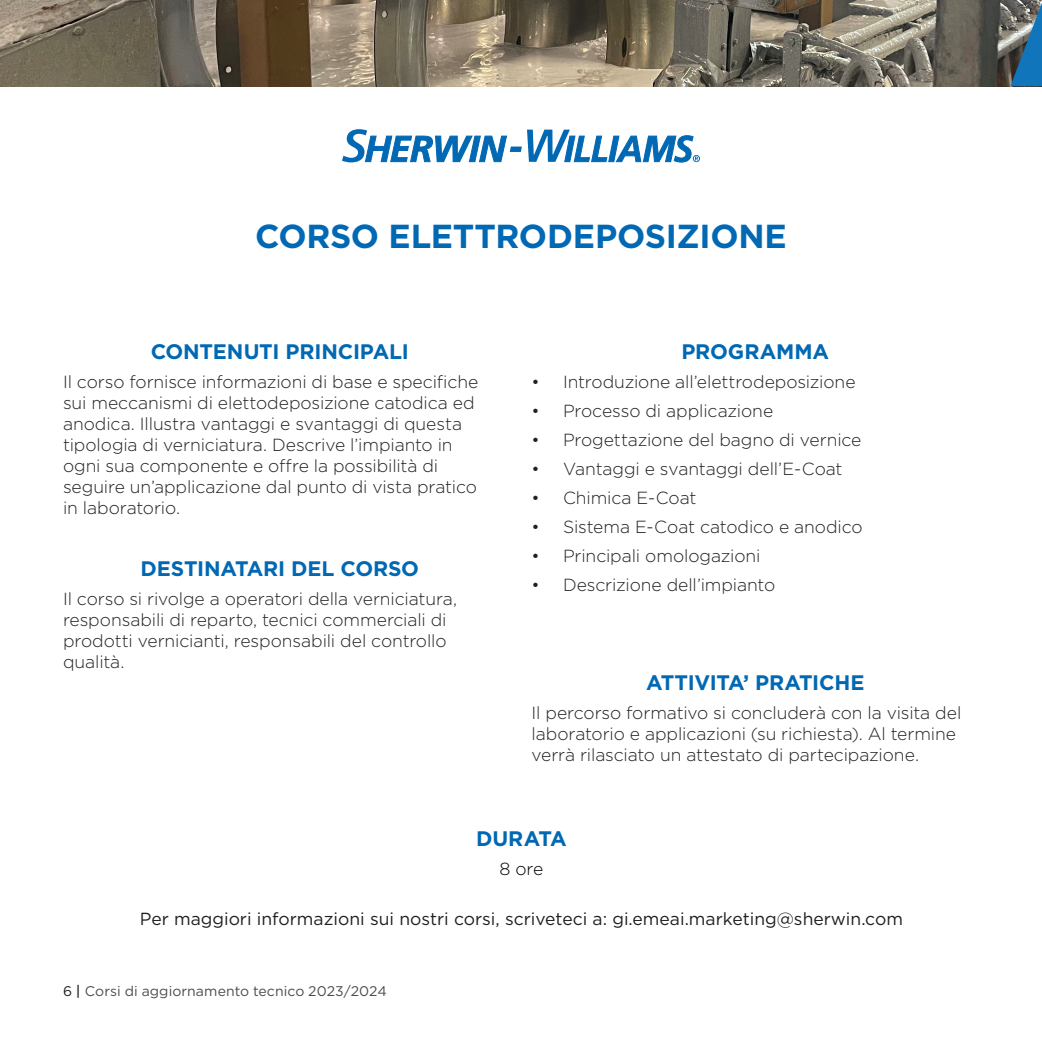
<style>
.page{position:relative;width:1042px;height:1042px;background:#fff}
.page>*{position:absolute;margin:0;border:0;box-sizing:border-box;transform-origin:0 0}
.t1{font:700 33.25px "Gotham";letter-spacing:-.01em;color:#0168b3}
.t2{font:700 21px "Gotham";letter-spacing:-.01em;color:#0168b3}
.t3{font:300 17.5px/21px "Gotham";letter-spacing:-.005em;color:#231f20}
.t4{font:17.5px "Gotham";color:#231f20}
.t5{font:300 17.5px "Gotham";color:#000}
.t6{font:14px "Gotham";letter-spacing:.005em;color:#4b4c4d}
.s1{color:#231f20}
.s2{font-weight:700}
</style>
<div class="page">
<img style="left:0;top:0;width:1010px;height:86px">
<svg style="left:1010px;top:0;width:32px;height:86px;background:#457391"></svg>
<svg style="left:342px;top:129px;width:358px;height:33px"></svg>
<h1 class="t1" style="left:255px;top:214px;width:533px">CORSO ELETTRODEPOSIZIONE</h1>
<p class="t2" style="left:151px;top:338px;width:259px">CONTENUTI PRINCIPALI</p>
<p class="t3" style="left:63px;top:371px;width:417px">Il corso fornisce informazioni di base e specifiche sui meccanismi di elettodeposizione catodica ed anodica. Illustra vantaggi e svantaggi di questa tipologia di verniciatura. Descrive l’impianto in ogni sua componente e offre la possibilità di seguire un’applicazione dal punto di vista pratico in laboratorio.</p>
<p class="t2" style="left:140px;top:555px;width:280px">DESTINATARI DEL CORSO</p>
<p class="t3" style="left:63px;top:588px;width:396px">Il corso si rivolge a operatori della verniciatura, responsabili di reparto, tecnici commerciali di prodotti vernicianti, responsabili del controllo qualità.</p>
<p class="t2" style="left:681px;top:338px;width:149px">PROGRAMMA</p>
<p class="t3" style="left:531px;top:371px;width:326px">• Introduzione all’elettrodeposizione</p>
<p class="t3" style="left:531px;top:400px;width:243px">• Processo di applicazione</p>
<p class="t3" style="left:531px;top:429px;width:331px">• Progettazione del bagno di vernice</p>
<p class="t3" style="left:531px;top:458px;width:313px">• Vantaggi e svantaggi dell’E-Coat</p>
<p class="t3" style="left:531px;top:487px;width:167px">• Chimica E-Coat</p>
<p class="t3" style="left:531px;top:515px;width:333px">• Sistema E-Coat catodico e anodico</p>
<p class="t3" style="left:531px;top:544px;width:231px">• Principali omologazioni</p>
<p class="t3" style="left:531px;top:573px;width:245px">• Descrizione dell’impianto</p>
<p class="t2" style="left:646px;top:668px;width:220px">ATTIVITA’ PRATICHE</p>
<p class="t3" style="left:531px;top:701px;width:431px">Il percorso formativo si concluderà con la visita del laboratorio e applicazioni (su richiesta). Al termine verrà rilasciato un attestato di partecipazione.</p>
<p class="t2" style="left:476px;top:825px;width:92px">DURATA</p>
<p class="t5" style="left:499px;top:858px;width:45px">8 ore</p>
<p class="t4" style="left:140px;top:908px;width:765px">Per maggiori informazioni sui nostri corsi, scriveteci a: gi.emeai.marketing@sherwin.com</p>
<p class="t6" style="left:63px;top:982px;width:325px"><span class="s1">6</span> <span class="s2">|</span> Corsi di aggiornamento tecnico 2023/2024</p>
</div>
